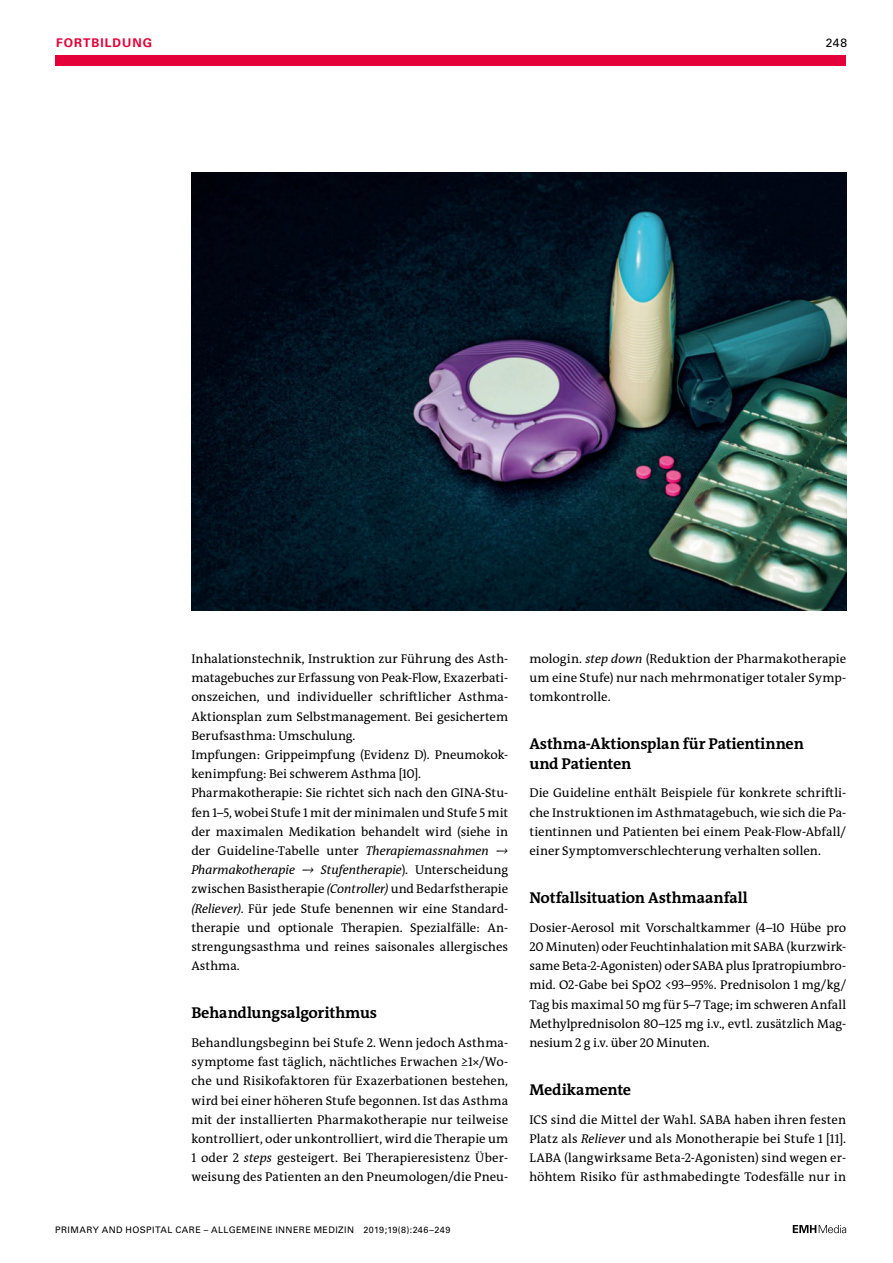
<style>
.page{position:relative;width:893px;height:1263px;background:#fff}
.page>*{position:absolute;margin:0;border:0;box-sizing:border-box;transform-origin:0 0}
.t1{font:700 15.75px/19.2px "The Antiqua B W7";letter-spacing:-.01em;color:#000}
.t2{font:12.75px/19.2px "The Antiqua B W5 Plain";color:#000;text-align:justify}
.t3{font:700 12px "Univers LT Std";letter-spacing:.085em;color:#e40038}
.t4{font:12px "Univers LT Std";color:#000}
.t5{font:9px "Univers LT Std";letter-spacing:.045em;color:#000}
.s1{font-style:italic}
</style>
<div class="page">
<div style="left:55px;top:55px;width:791px;height:11px;background:#e40038"></div>
<svg style="left:793px;top:1225px;width:53px;height:8px"></svg>
<img style="left:191px;top:172px;width:655px;height:439px">
<p class="t3" style="left:56px;top:36px;width:98px">FORTBILDUNG</p>
<p class="t4" style="left:826px;top:36px;width:23px">248</p>
<p class="t2" style="left:191px;top:649px;width:318px;text-align:left">Inhalationstechnik, Instruktion zur Führung des Asth&shy;matagebuches zur Erfassung von Peak-Flow, Exazerbati&shy;onszeichen, und individueller schriftlicher Asthma-Aktionsplan zum Selbstmanagement. Bei gesichertem Berufsasthma: Umschulung.<br>Impfungen: Grippeimpfung (Evidenz D). Pneumokok&shy;kenimpfung: Bei schwerem Asthma [10].<br>Pharmakotherapie: Sie richtet sich nach den GINA-Stu&shy;fen 1–5, wobei Stufe 1 mit der minimalen und Stufe 5 mit der maximalen Medikation behandelt wird (siehe in der Guideline-Tabelle unter <span class="s1">Therapiemassnahmen → Pharmakotherapie → Stufentherapie</span>). Unterscheidung zwischen Basistherapie <span class="s1">(Controller)</span> und Bedarfstherapie <span class="s1">(Reliever)</span>. Für jede Stufe benennen wir eine Standard&shy;therapie und optionale Therapien. Spezialfälle: An&shy;strengungsasthma und reines saisonales allergisches Asthma.</p>
<p class="t1" style="left:191px;top:1003px;width:187px">Behandlungsalgorithmus</p>
<p class="t2" style="left:191px;top:1033px;width:318px">Behandlungsbeginn bei Stufe 2. Wenn jedoch Asthma&shy;symptome fast täglich, nächtliches Erwachen ≥1×/Wo&shy;che und Risikofaktoren für Exazerbationen bestehen, wird bei einer höheren Stufe begonnen. Ist das Asthma mit der installierten Pharmakotherapie nur teilweise kontrolliert, oder unkontrolliert, wird die Therapie um 1 oder 2 <span class="s1">steps</span> gesteigert. Bei Therapieresistenz Über&shy;weisung des Patienten an den Pneumologen/die Pneu-</p>
<p class="t5" style="left:55px;top:1225px;width:397px">PRIMARY AND HOSPITAL CARE – ALLGEMEINE INNERE MEDIZIN 2019;19(8):246–249</p>
<p class="t2" style="left:529px;top:649px;width:318px">mologin. <span class="s1">step down</span> (Reduktion der Pharmakotherapie um eine Stufe) nur nach mehrmonatiger totaler Symp&shy;tomkontrolle.</p>
<p class="t1" style="left:529px;top:734px;width:276px">Asthma-Aktionsplan für Patientinnen und Patienten</p>
<p class="t2" style="left:529px;top:783px;width:318px">Die Guideline enthält Beispiele für konkrete schriftli&shy;che Instruktionen im Asthmatagebuch, wie sich die Pa&shy;tientinnen und Patienten bei einem Peak-Flow-Abfall/ einer Symptomverschlechterung verhalten sollen.</p>
<p class="t1" style="left:529px;top:888px;width:220px">Notfallsituation Asthmaanfall</p>
<p class="t2" style="left:529px;top:918px;width:318px">Dosier-Aerosol mit Vorschaltkammer (4–10 Hübe pro 20 Minuten) oder Feuchtinhalation mit SABA (kurzwirk&shy;same Beta-2-Agonisten) oder SABA plus Ipratropiumbro&shy;mid. O2-Gabe bei SpO2 &lt;93–95%. Prednisolon 1 mg/kg/ Tag bis maximal 50 mg für 5–7 Tage; im schweren Anfall Methylprednisolon 80–125 mg i.v., evtl. zusätzlich Mag&shy;nesium 2 g i.v. über 20 Minuten.</p>
<p class="t1" style="left:529px;top:1080px;width:103px">Medikamente</p>
<p class="t2" style="left:529px;top:1110px;width:318px">ICS sind die Mittel der Wahl. SABA haben ihren festen Platz als <span class="s1">Reliever</span> und als Monotherapie bei Stufe 1 [11].<br>LABA (langwirksame Beta-2-Agonisten) sind wegen er&shy;höhtem Risiko für asthmabedingte Todesfälle nur in</p>
</div>
